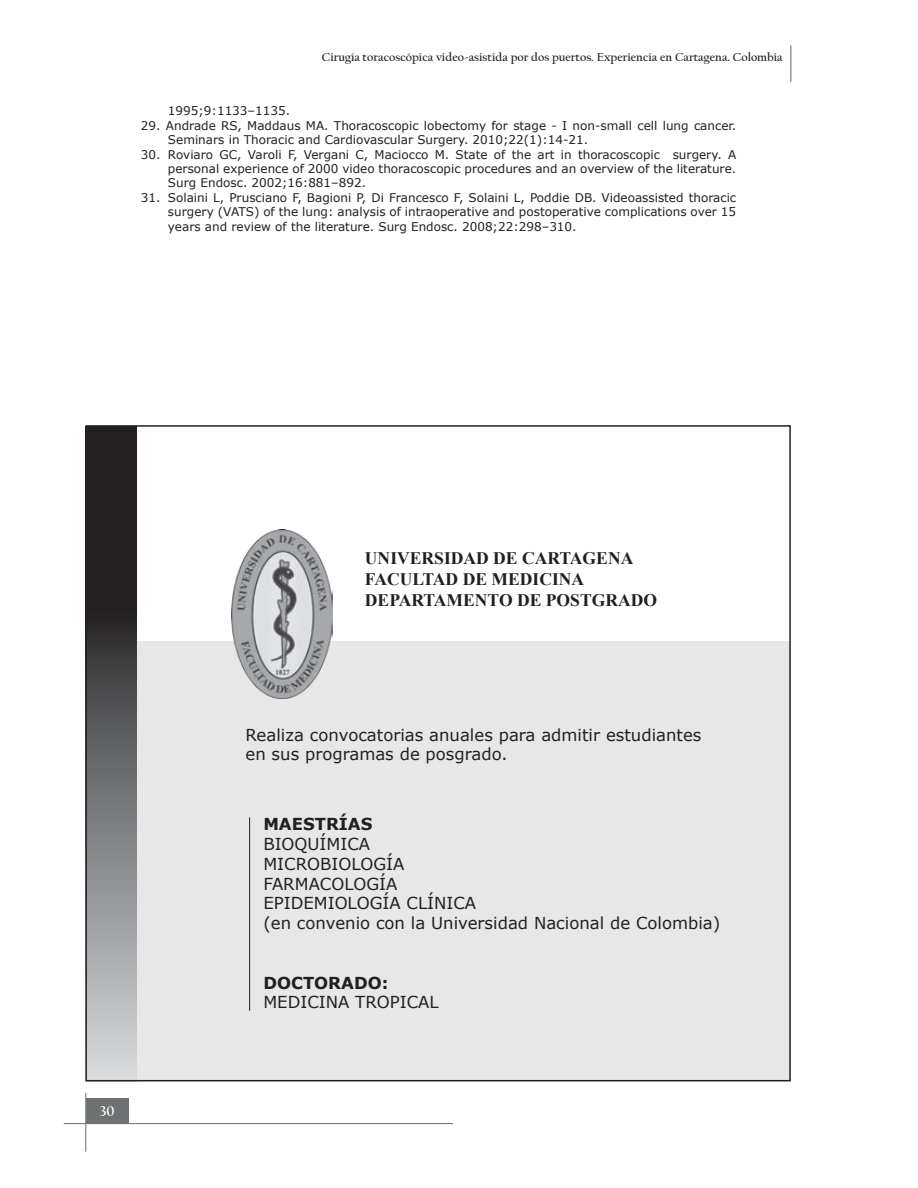
<style>
.page{position:relative;width:918px;height:1188px;background:#fff}
.page>*{position:absolute;margin:0;border:0;box-sizing:border-box;transform-origin:0 0}
.t1{font:700 17.55px/21.1px "Times New Roman";color:#231f20}
.t2{font:16.5px/19.8px "Verdana";color:#231f20}
.t3{font:700 16.5px "Verdana";color:#231f20}
.t4{font:700 15px "Californian FB";color:#fff}
.t5{font:12px/14.4px "Verdana";color:#231f20;text-align:justify}
.t6{font:700 12px "Californian FB";color:#231f20}
</style>
<div class="page">
<hr style="left:64px;top:1123px;width:389px;height:1px;background:#6e7172">
<div style="left:86px;top:1098px;width:43px;height:26px;background:#6e7172"></div>
<hr style="left:85px;top:1093px;width:1px;height:59px;background:#6e7172">
<hr style="left:790px;top:45px;width:2px;height:37px;background:#939598">
<div style="left:86px;top:642px;width:704px;height:439px;background:#e7e7e8"></div>
<svg style="left:88px;top:428px;width:48px;height:650px;background:#676769"></svg>
<img style="left:231px;top:530px;width:101px;height:169px">
<hr style="left:249px;top:817px;width:1px;height:194px;background:#231f20">
<p class="t6" style="left:322px;top:50px;width:462px">Cirugía toracoscópica video-asistida por dos puertos. Experiencia en Cartagena. Colombia</p>
<p class="t5" style="left:168px;top:104px;width:124px">1995;9:1133–1135.</p>
<p class="t5" style="left:168px;top:118px;width:570px;text-indent:-27px">29. Andrade RS, Maddaus MA. Thoracoscopic lobectomy for stage - I non-small cell lung cancer.<br>Seminars in Thoracic and Cardiovascular Surgery. 2010;22(1):14-21.</p>
<p class="t5" style="left:168px;top:147px;width:570px;text-indent:-27px">30. Roviaro GC, Varoli F, Vergani C, Maciocco M. State of the art in thoracoscopic surgery. A personal experience of 2000 video thoracoscopic procedures and an overview of the literature.<br>Surg Endosc. 2002;16:881–892.</p>
<p class="t5" style="left:168px;top:190px;width:570px;text-indent:-27px">31. Solaini L, Prusciano F, Bagioni P, Di Francesco F, Solaini L, Poddie DB. Videoassisted thoracic surgery (VATS) of the lung: analysis of intraoperative and postoperative complications over 15 years and review of the literature. Surg Endosc. 2008;22:298–310.</p>
<p class="t4" style="left:99px;top:1102px;width:17px">30</p>
<h1 class="t1" style="left:365px;top:547px;width:294px">UNIVERSIDAD DE CARTAGENA<br>FACULTAD DE MEDICINA<br>DEPARTAMENTO DE POSTGRADO</h1>
<h2 class="t2" style="left:246px;top:724px;width:457px">Realiza convocatorias anuales para admitir estudiantes en sus programas de posgrado.</h2>
<h2 class="t3" style="left:263px;top:814px;width:111px">MAESTRÍAS</h2>
<h2 class="t2" style="left:263px;top:833px;width:459px">BIOQUÍMICA<br>MICROBIOLOGÍA<br>FARMACOLOGÍA<br>EPIDEMIOLOGÍA CLÍNICA<br>(en convenio con la Universidad Nacional de Colombia)</h2>
<h2 class="t3" style="left:263px;top:972px;width:127px">DOCTORADO:</h2>
<h2 class="t2" style="left:263px;top:992px;width:177px">MEDICINA TROPICAL</h2>
</div>
